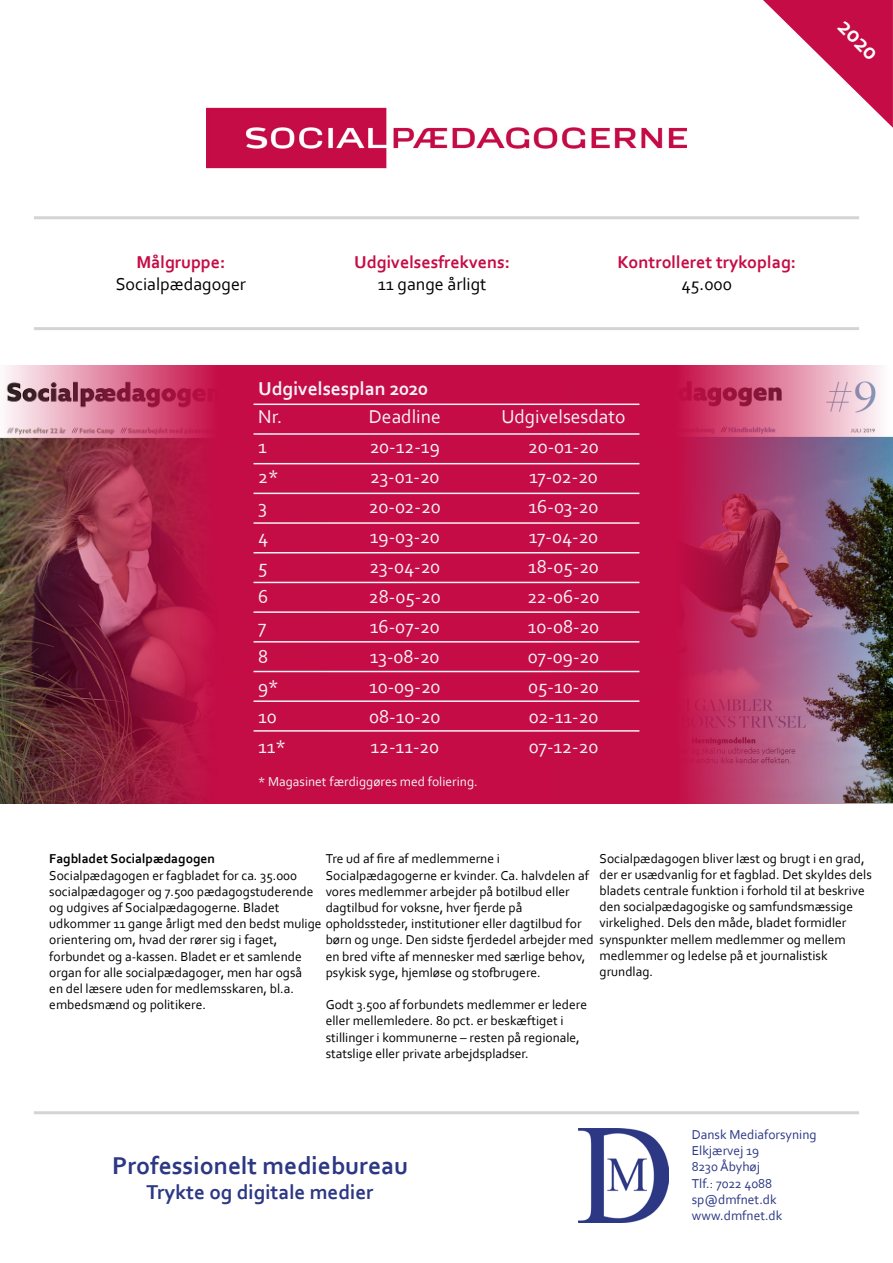
<style>
.page{position:relative;width:893px;height:1263px;background:#fff}
.page>*{position:absolute;margin:0;border:0;box-sizing:border-box;transform-origin:0 0}
.t1{font:700 25.5px "Corbel";color:#2c3884}
.t2{font:700 24px "Corbel";color:#fff}
.t3{font:700 21px "Corbel";color:#2c3884}
.t4{font:19.5px/30px "Corbel";color:#f5f3f8}
.t5{font:700 19.5px "Corbel";color:#f5f3f8}
.t6{font:700 18px "Corbel";color:#c50c46}
.t7{font:18px "Corbel";color:#000}
.t8{font:13.5px/16.2px "Corbel";color:#000}
.t9{font:13.5px/16.2px "Corbel";color:#2c3884}
.t10{font:13.5px "Corbel";color:#f5f3f8}
.t11{font:700 13.5px "Corbel";color:#000}
</style>
<div class="page">
<div style="left:0;top:366px;width:893px;height:438px;background:#c50c46"></div>
<img style="left:207px;top:107px;width:479px;height:62px">
<hr style="left:34px;top:1111px;width:825px;height:3px;background:#d4d4d6">
<svg style="left:763px;top:0;width:130px;height:128px"></svg>
<hr style="left:34px;top:216px;width:825px;height:3px;background:#d4d4d6">
<hr style="left:34px;top:327px;width:825px;height:3px;background:#d4d4d6">
<hr style="left:254px;top:522px;width:385px;height:2px;background:#f5f3f8">
<hr style="left:254px;top:493px;width:385px;height:1px;background:#f5f3f8">
<hr style="left:254px;top:463px;width:385px;height:1px;background:#f5f3f8">
<hr style="left:254px;top:582px;width:385px;height:1px;background:#f5f3f8">
<hr style="left:254px;top:433px;width:385px;height:2px;background:#f5f3f8">
<hr style="left:254px;top:552px;width:385px;height:1px;background:#f5f3f8">
<hr style="left:254px;top:404px;width:385px;height:1px;background:#f5f3f8">
<hr style="left:254px;top:611px;width:385px;height:2px;background:#f5f3f8">
<hr style="left:254px;top:730px;width:385px;height:2px;background:#f5f3f8">
<hr style="left:254px;top:700px;width:385px;height:2px;background:#f5f3f8">
<hr style="left:254px;top:671px;width:385px;height:1px;background:#f5f3f8">
<hr style="left:254px;top:641px;width:385px;height:1px;background:#f5f3f8">
<img style="left:0;top:366px;width:324px;height:438px">
<img style="left:553px;top:366px;width:340px;height:438px">
<img style="left:578px;top:1129px;width:91px;height:93px">
<h2 class="t2" style="left:853px;top:12px;width:49px;rotate:45deg">2020</h2>
<h3 class="t6" style="left:136px;top:251px;width:90px">Målgruppe:</h3>
<h3 class="t7" style="left:116px;top:272px;width:132px">Socialpædagoger</h3>
<h3 class="t6" style="left:354px;top:251px;width:157px">Udgivelsesfrekvens:</h3>
<h3 class="t7" style="left:378px;top:272px;width:110px">11 gange årligt</h3>
<h3 class="t6" style="left:618px;top:251px;width:180px">Kontrolleret trykoplag:</h3>
<h3 class="t7" style="left:682px;top:272px;width:52px">45.000</h3>
<h3 class="t5" style="left:258px;top:376px;width:172px">Udgivelsesplan 2020</h3>
<h3 class="t4" style="left:258px;top:401px;width:29px">Nr.<br>1<br>2*<br>3<br>4<br>5<br>6<br>7<br>8<br>9*<br>10<br>11*</h3>
<h3 class="t4" style="left:501px;top:401px;width:126px;text-align:center">Udgivelsesdato<br>20-01-20<br>17-02-20<br>16-03-20<br>17-04-20<br>18-05-20<br>22-06-20<br>10-08-20<br>07-09-20<br>05-10-20<br>02-11-20<br>07-12-20</h3>
<h3 class="t4" style="left:369px;top:401px;width:73px;text-align:justify">Deadline 20-12-19<br>23-01-20<br>20-02-20<br>19-03-20<br>23-04-20<br>28-05-20<br>16-07-20<br>13-08-20<br>10-09-20<br>08-10-20<br>12-11-20</h3>
<p class="t10" style="left:258px;top:773px;width:221px">* Magasinet færdiggøres med foliering.</p>
<p class="t8" style="left:600px;top:850px;width:274px">Socialpædagogen bliver læst og brugt i en grad, der er usædvanlig for et fagblad. Det skyldes dels bladets centrale funktion i forhold til at beskrive den socialpædagogiske og samfundsmæssige virkelighed. Dels den måde, bladet formidler</p>
<p class="t8" style="left:600px;top:947px;width:230px">medlemmer og ledelse på et journalistisk grundlag.</p>
<p class="t8" style="left:326px;top:850px;width:265px">Tre ud af fire af medlemmerne i Socialpædagogerne er kvinder. Ca. halvdelen af vores medlemmer arbejder på botilbud eller dagtilbud for voksne, hver fjerde på</p>
<p class="t8" style="left:326px;top:931px;width:522px">børn og unge. Den sidste fjerdedel arbejder med synspunkter mellem medlemmer og mellem en bred vifte af mennesker med særlige behov,<br>psykisk syge, hjemløse og stofbrugere.</p>
<p class="t8" style="left:326px;top:996px;width:263px">Godt 3.500 af forbundets medlemmer er ledere eller mellemledere. 80 pct. er beskæftiget i stillinger i kommunerne – resten på regionale, statslige eller private arbejdspladser.</p>
<p class="t11" style="left:49px;top:850px;width:167px">Fagbladet Socialpædagogen</p>
<p class="t8" style="left:49px;top:866px;width:534px">Socialpædagogen er fagbladet for ca. 35.000<br>socialpædagoger og 7.500 pædagogstuderende<br>og udgives af Socialpædagogerne. Bladet<br>udkommer 11 gange årligt med den bedst mulige opholdssteder, institutioner eller dagtilbud for orientering om, hvad der rører sig i faget,<br>forbundet og a-kassen. Bladet er et samlende<br>organ for alle socialpædagoger, men har også<br>en del læsere uden for medlemsskaren, bl.a.<br>embedsmænd og politikere.</p>
<h1 class="t1" style="left:112px;top:1149px;width:298px">Professionelt mediebureau</h1>
<h3 class="t3" style="left:147px;top:1179px;width:228px">Trykte og digitale medier</h3>
<p class="t9" style="left:692px;top:1126px;width:126px">Dansk Mediaforsyning<br>Elkjærvej 19<br>8230 Åbyhøj<br>Tlf.: 7022 4088 sp@dmfnet.dk www.dmfnet.dk</p>
</div>
